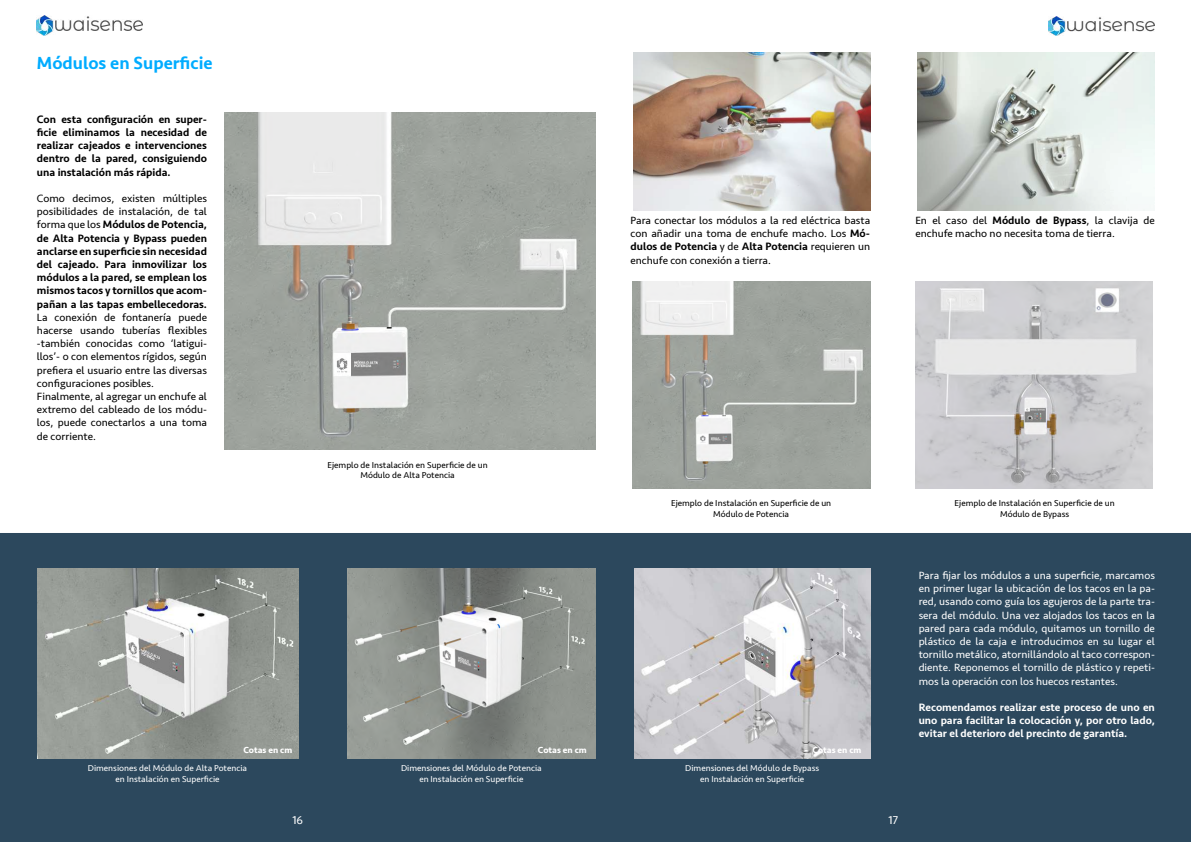
<style>
.page{position:relative;width:1191px;height:842px;background:#fff}
.page>*{position:absolute;margin:0;border:0;box-sizing:border-box;transform-origin:0 0}
.t1{font:500 18px "Seravek";color:#00acff}
.t2{font:12px "Seravek";color:#fff}
.t3{font:11px/13.2px "Seravek";color:#000}
.t4{font:500 11px/13.2px "Seravek";color:#000;text-align:justify}
.t5{font:11px/13.2px "Seravek";color:#fff;text-align:justify}
.t6{font:500 11px/13.2px "Seravek";color:#fff;text-align:justify}
.t7{font:9px/10.8px "Seravek";color:#fff;text-align:center}
.t8{font:9px/10.8px "Seravek";color:#000;text-align:center}
.t9{font:700 9px "Seravek";color:#fff}
.s1{font-weight:400}
.s2{font-weight:500}
</style>
<div class="page">
<div style="left:0;top:533px;width:1191px;height:309px;background:#2c485d"></div>
<img style="left:37px;top:569px;width:261px;height:189px">
<img style="left:347px;top:569px;width:248px;height:189px">
<img style="left:634px;top:569px;width:236px;height:189px">
<img style="left:224px;top:113px;width:371px;height:336px">
<img style="left:915px;top:281px;width:237px;height:207px">
<img style="left:632px;top:281px;width:238px;height:207px">
<img style="left:1048px;top:16px;width:106px;height:20px">
<img style="left:37px;top:15px;width:106px;height:21px">
<img style="left:633px;top:52px;width:237px;height:158px">
<img style="left:917px;top:52px;width:237px;height:158px">
<h1 class="t1" style="left:37px;top:52px;width:177px">Módulos en Superficie</h1>
<p class="t4" style="left:37px;top:113px;width:171px">Con esta configuración en super&shy;ficie eliminamos la necesidad de realizar cajeados e intervenciones dentro de la pared, consiguiendo una instalación más rápida.</p>
<p class="t4" style="left:37px;top:192px;width:172px"><span class="s1">Como decimos, existen múltiples posibilidades de instalación, de tal forma que los</span> Módulos de Potencia, de Alta Potencia y Bypass pueden anclarse en superficie sin necesidad del cajeado. Para inmovilizar los módulos a la pared, se emplean los mismos tacos y tornillos que acom&shy;pañan a las tapas embellecedoras.</p>
<p class="t3" style="left:37px;top:311px;width:172px">La conexión de fontanería puede hacerse usando tuberías flexibles -también conocidas como ‘latigui&shy;llos’- o con elementos rígidos, según prefiera el usuario entre las diversas configuraciones posibles.<br>Finalmente, al agregar un enchufe al extremo del cableado de los módu&shy;los, puede conectarlos a una toma de corriente.</p>
<p class="t8" style="left:327px;top:459px;width:162px">Ejemplo de Instalación en Superficie de un<br>Módulo de Alta Potencia</p>
<p class="t3" style="left:630px;top:214px;width:241px;text-align:justify">Para conectar los módulos a la red eléctrica basta con añadir una toma de enchufe macho. Los <span class="s2">Mó&shy;dulos de Potencia</span> y de <span class="s2">Alta Potencia</span> requieren un enchufe con conexión a tierra.</p>
<p class="t3" style="left:915px;top:214px;width:241px">En el caso del <span class="s2">Módulo de Bypass</span>, la clavija de enchufe macho no necesita toma de tierra.</p>
<p class="t8" style="left:671px;top:498px;width:162px">Ejemplo de Instalación en Superficie de un<br>Módulo de Potencia</p>
<p class="t8" style="left:954px;top:498px;width:162px">Ejemplo de Instalación en Superficie de un<br>Módulo de Bypass</p>
<p class="t5" style="left:918px;top:569px;width:238px">Para fijar los módulos a una superficie, marcamos en primer lugar la ubicación de los tacos en la pa&shy;red, usando como guía los agujeros de la parte tra&shy;sera del módulo. Una vez alojados los tacos en la pared para cada módulo, quitamos un tornillo de plástico de la caja e introducimos en su lugar el tornillo metálico, atornillándolo al taco correspon&shy;diente. Reponemos el tornillo de plástico y repeti&shy;mos la operación con los huecos restantes.</p>
<p class="t6" style="left:918px;top:701px;width:238px">Recomendamos realizar este proceso de uno en uno para facilitar la colocación y, por otro lado, evitar el deterioro del precinto de garantía.</p>
<p class="t9" style="left:243px;top:743px;width:50px">Cotas en cm</p>
<p class="t9" style="left:538px;top:743px;width:50px">Cotas en cm</p>
<p class="t9" style="left:812px;top:743px;width:50px">Cotas en cm</p>
<p class="t7" style="left:88px;top:763px;width:161px">Dimensiones del Módulo de Alta Potencia en Instalación en Superficie</p>
<p class="t7" style="left:401px;top:763px;width:142px">Dimensiones del Módulo de Potencia en Instalación en Superficie</p>
<p class="t7" style="left:685px;top:763px;width:135px">Dimensiones del Módulo de Bypass en Instalación en Superficie</p>
<p class="t2" style="left:292px;top:811px;width:12px">16</p>
<p class="t2" style="left:888px;top:811px;width:11px">17</p>
</div>
